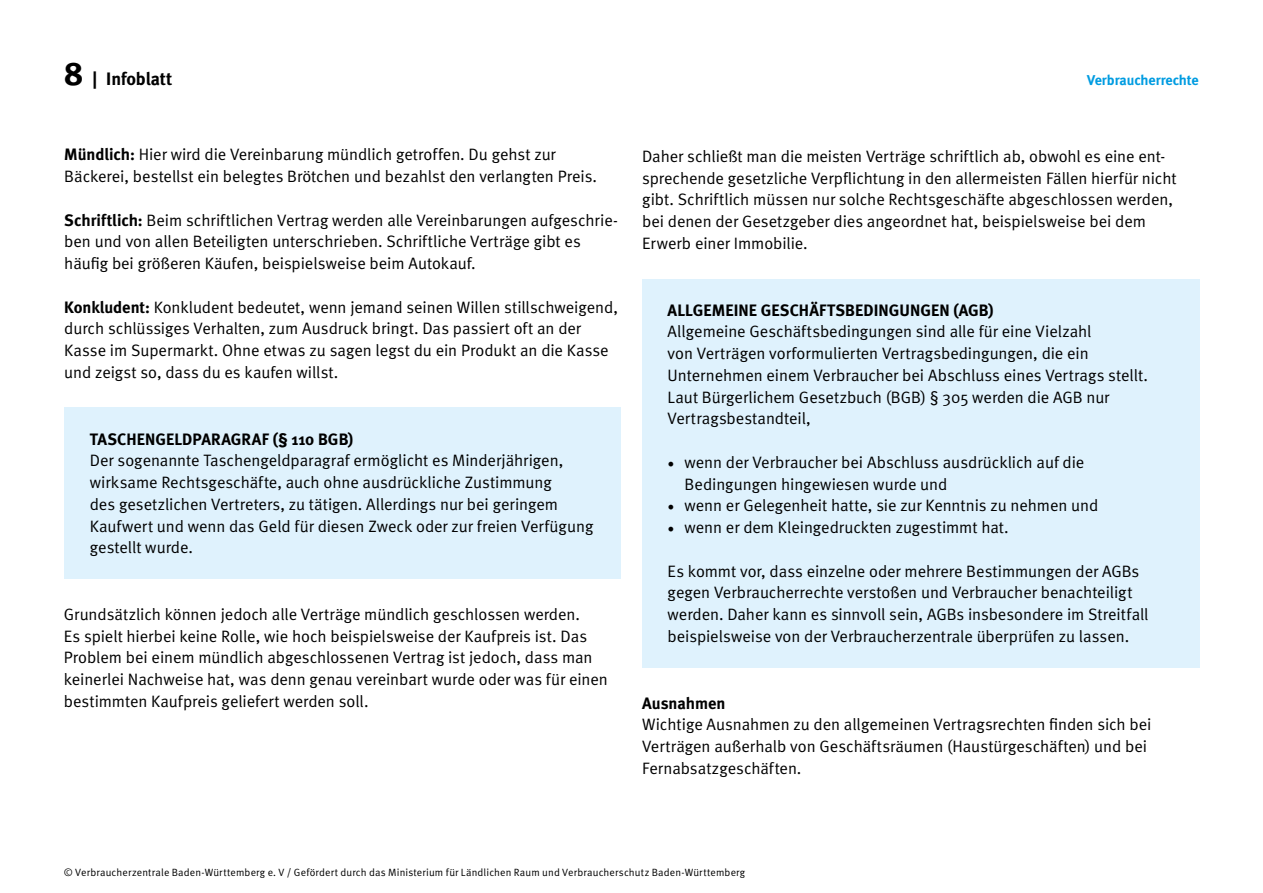
<style>
.page{position:relative;width:1263px;height:893px;background:#fff}
.page>*{position:absolute;margin:0;border:0;box-sizing:border-box;transform-origin:0 0}
.t1{font:700 18px "Meta";color:#000}
.t2{font:16.5px/21.8px "Meta Normal";letter-spacing:-.005em;color:#000}
.t3{font:700 16.5px "Meta";letter-spacing:.005em;color:#000}
.t4{font:700 14.25px "Meta";color:#009ce1}
.t5{font:10.5px "Meta Normal";letter-spacing:.015em;color:#000}
.s1{font-size:33px}
.s2{font-family:"Meta";font-weight:700}
.s3{font-family:"Minion Pro";font-size:18px}
</style>
<div class="page">
<div style="left:64px;top:408px;width:557px;height:171px;background:#dff2fd"></div>
<div style="left:642px;top:279px;width:557px;height:388px;background:#dff2fd"></div>
<p class="t1" style="left:64px;top:68px;width:110px"><span class="s1">8</span> | Infoblatt</p>
<p class="t4" style="left:1087px;top:72px;width:113px">Verbraucherrechte</p>
<p class="t2" style="left:64px;top:143px;width:534px"><span class="s2">Mündlich:</span> Hier wird die Vereinbarung mündlich getroffen. Du gehst zur<br>Bäckerei, bestellst ein belegtes Brötchen und bezahlst den verlangten Preis.</p>
<p class="t2" style="left:64px;top:209px;width:555px"><span class="s2">Schriftlich:</span> Beim schriftlichen Vertrag werden alle Vereinbarungen aufgeschrie&shy;ben und von allen Beteiligten unterschrieben. Schriftliche Verträge gibt es häufig bei größeren Käufen, beispielsweise beim Autokauf.</p>
<p class="t2" style="left:64px;top:296px;width:555px"><span class="s2">Konkludent:</span> Konkludent bedeutet, wenn jemand seinen Willen stillschweigend, durch schlüssiges Verhalten, zum Ausdruck bringt. Das passiert oft an der Kasse im Supermarkt. Ohne etwas zu sagen legst du ein Produkt an die Kasse und zeigst so, dass du es kaufen willst.</p>
<p class="t3" style="left:90px;top:429px;width:265px">TASCHENGELDPARAGRAF (§ 110 BGB)</p>
<p class="t2" style="left:90px;top:449px;width:505px">Der sogenannte Taschengeldparagraf ermöglicht es Minderjährigen, wirksame Rechtsgeschäfte, auch ohne ausdrückliche Zustimmung<br>des gesetzlichen Vertreters, zu tätigen. Allerdings nur bei geringem Kaufwert und wenn das Geld für diesen Zweck oder zur freien Verfügung gestellt wurde.</p>
<p class="t2" style="left:64px;top:603px;width:546px">Grundsätzlich können jedoch alle Verträge mündlich geschlossen werden.<br>Es spielt hierbei keine Rolle, wie hoch beispielsweise der Kaufpreis ist. Das Problem bei einem mündlich abgeschlossenen Vertrag ist jedoch, dass man keinerlei Nachweise hat, was denn genau vereinbart wurde oder was für einen bestimmten Kaufpreis geliefert werden soll.</p>
<p class="t2" style="left:642px;top:145px;width:536px">Daher schließt man die meisten Verträge schriftlich ab, obwohl es eine ent&shy;sprechende gesetzliche Verpflichtung in den allermeisten Fällen hierfür nicht gibt. Schriftlich müssen nur solche Rechtsgeschäfte abgeschlossen werden, bei denen der Gesetzgeber dies angeordnet hat, beispielsweise bei dem Erwerb einer Immobilie.</p>
<p class="t3" style="left:668px;top:300px;width:327px">ALLGEMEINE GESCHÄFTSBEDINGUNGEN (AGB)</p>
<p class="t2" style="left:668px;top:321px;width:482px">Allgemeine Geschäftsbedingungen sind alle für eine Vielzahl<br>von Verträgen vorformulierten Vertragsbedingungen, die ein Unternehmen einem Verbraucher bei Abschluss eines Vertrags stellt.<br>Laut Bürgerlichem Gesetzbuch (BGB) § 305 werden die AGB nur Vertragsbestandteil,</p>
<p class="t2" style="left:685px;top:451px;width:401px;text-indent:-17px"><span class="s3">•</span> wenn der Verbraucher bei Abschluss ausdrücklich auf die<br>Bedingungen hingewiesen wurde und</p>
<p class="t2" style="left:668px;top:495px;width:432px"><span class="s3">•</span> wenn er Gelegenheit hatte, sie zur Kenntnis zu nehmen und</p>
<p class="t2" style="left:668px;top:516px;width:343px"><span class="s3">•</span> wenn er dem Kleingedruckten zugestimmt hat.</p>
<p class="t2" style="left:668px;top:560px;width:482px">Es kommt vor, dass einzelne oder mehrere Bestimmungen der AGBs gegen Verbraucherrechte verstoßen und Verbraucher benachteiligt werden. Daher kann es sinnvoll sein, AGBs insbesondere im Streitfall beispielsweise von der Verbraucherzentrale überprüfen zu lassen.</p>
<p class="t3" style="left:642px;top:693px;width:85px">Ausnahmen</p>
<p class="t2" style="left:642px;top:714px;width:511px">Wichtige Ausnahmen zu den allgemeinen Vertragsrechten finden sich bei<br>Verträgen außerhalb von Geschäftsräumen (Haustürgeschäften) und bei<br>Fernabsatzgeschäften.</p>
<p class="t5" style="left:64px;top:866px;width:683px">© Verbraucherzentrale Baden-Württemberg e. V / Gefördert durch das Ministerium für Ländlichen Raum und Verbraucherschutz Baden-Württemberg</p>
</div>
